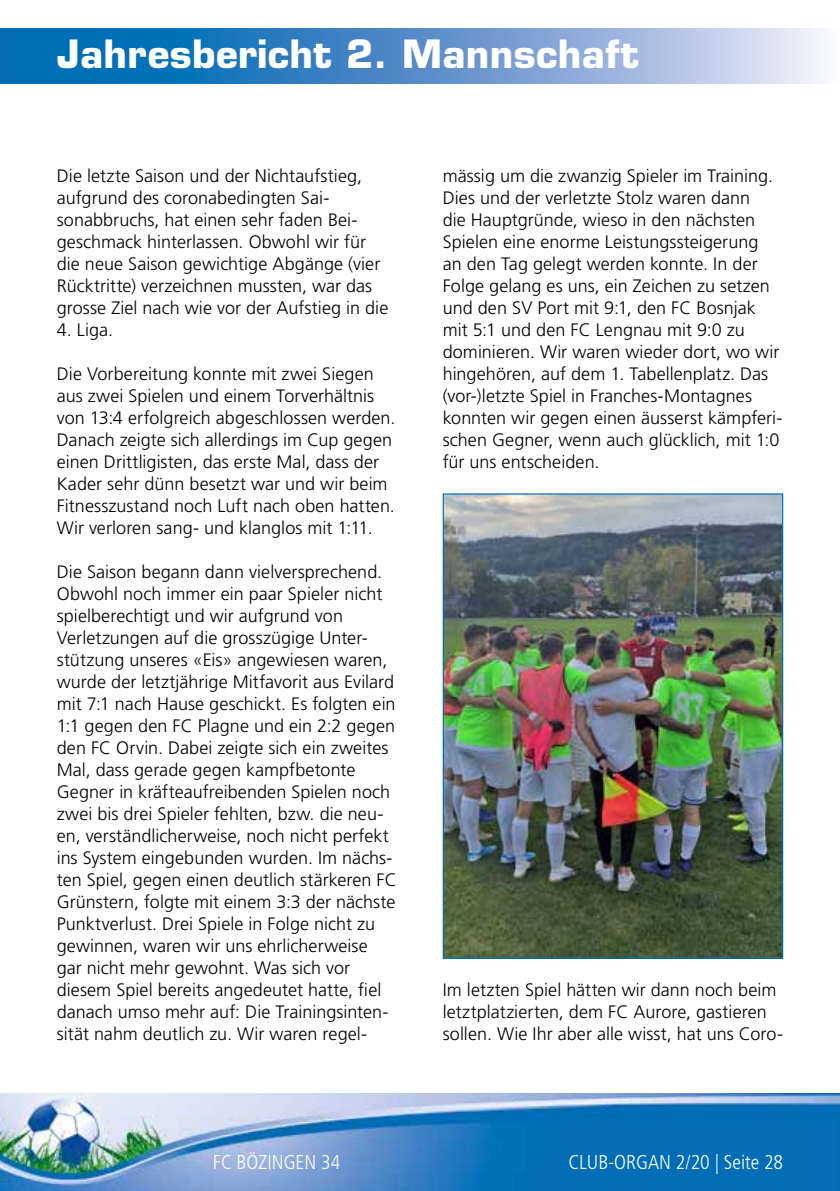
<style>
.page{position:relative;width:840px;height:1191px;background:#fff}
.page>*{position:absolute;margin:0;border:0;box-sizing:border-box;transform-origin:0 0}
.t1{font:700 38px "Eurostile LT Std";letter-spacing:.01em;color:#fff}
.t2{font:300 condensed 20px "Frutiger LT Std";color:#fff}
.t3{font:300 18px/22px "Frutiger LT Std";letter-spacing:.005em;color:#000}
</style>
<div class="page">
<img style="left:0;top:1093px;width:839px;height:98px">
<svg style="left:0;top:28px;width:823px;height:56px;background:#5d97ce"></svg>
<img style="left:444px;top:495px;width:336px;height:461px">
<div style="left:442px;top:493px;width:340px;height:465px;border:1px solid #006db7"></div>
<h1 class="t1" style="left:57px;top:31px;width:583px">Jahresbericht 2. Mannschaft</h1>
<p class="t3" style="left:57px;top:165px;width:333px">Die letzte Saison und der Nichtaufstieg, aufgrund des coronabedingten Sai&shy;sonabbruchs, hat einen sehr faden Bei&shy;geschmack hinterlassen. Obwohl wir für die neue Saison gewichtige Abgänge (vier Rücktritte) verzeichnen mussten, war das grosse Ziel nach wie vor der Aufstieg in die</p>
<p class="t3" style="left:57px;top:319px;width:58px">4. Liga.</p>
<p class="t3" style="left:57px;top:363px;width:340px">Die Vorbereitung konnte mit zwei Siegen aus zwei Spielen und einem Torverhältnis von 13:4 erfolgreich abgeschlossen werden.<br>Danach zeigte sich allerdings im Cup gegen einen Drittligisten, das erste Mal, dass der Kader sehr dünn besetzt war und wir beim Fitnesszustand noch Luft nach oben hatten.<br>Wir verloren sang- und klanglos mit 1:11.</p>
<p class="t3" style="left:57px;top:561px;width:341px">Die Saison begann dann vielversprechend.<br>Obwohl noch immer ein paar Spieler nicht spielberechtigt und wir aufgrund von Verletzungen auf die grosszügige Unter&shy;stützung unseres «Eis» angewiesen waren, wurde der letztjährige Mitfavorit aus Evilard mit 7:1 nach Hause geschickt. Es folgten ein 1:1 gegen den FC Plagne und ein 2:2 gegen den FC Orvin. Dabei zeigte sich ein zweites Mal, dass gerade gegen kampfbetonte Gegner in kräfteaufreibenden Spielen noch zwei bis drei Spieler fehlten, bzw. die neu&shy;en, verständlicherweise, noch nicht perfekt ins System eingebunden wurden. Im nächs&shy;ten Spiel, gegen einen deutlich stärkeren FC Grünstern, folgte mit einem 3:3 der nächste Punktverlust. Drei Spiele in Folge nicht zu gewinnen, waren wir uns ehrlicherweise gar nicht mehr gewohnt. Was sich vor diesem Spiel bereits angedeutet hatte, fiel danach umso mehr auf: Die Trainingsinten&shy;sität nahm deutlich zu. Wir waren regel-</p>
<p class="t3" style="left:442px;top:165px;width:341px">mässig um die zwanzig Spieler im Training.<br>Dies und der verletzte Stolz waren dann<br>die Hauptgründe, wieso in den nächsten Spielen eine enorme Leistungssteigerung<br>an den Tag gelegt werden konnte. In der Folge gelang es uns, ein Zeichen zu setzen und den SV Port mit 9:1, den FC Bosnjak mit 5:1 und den FC Lengnau mit 9:0 zu dominieren. Wir waren wieder dort, wo wir hingehören, auf dem 1. Tabellenplatz. Das (vor-)letzte Spiel in Franches-Montagnes konnten wir gegen einen äusserst kämpferi&shy;schen Gegner, wenn auch glücklich, mit 1:0 für uns entscheiden.</p>
<p class="t3" style="left:442px;top:979px;width:341px">Im letzten Spiel hätten wir dann noch beim letztplatzierten, dem FC Aurore, gastieren sollen. Wie Ihr aber alle wisst, hat uns Coro-</p>
<p class="t2" style="left:213px;top:1150px;width:129px">FC BÖZINGEN 34</p>
<p class="t2" style="left:568px;top:1150px;width:216px">CLUB-ORGAN 2/20 | Seite 28</p>
</div>
